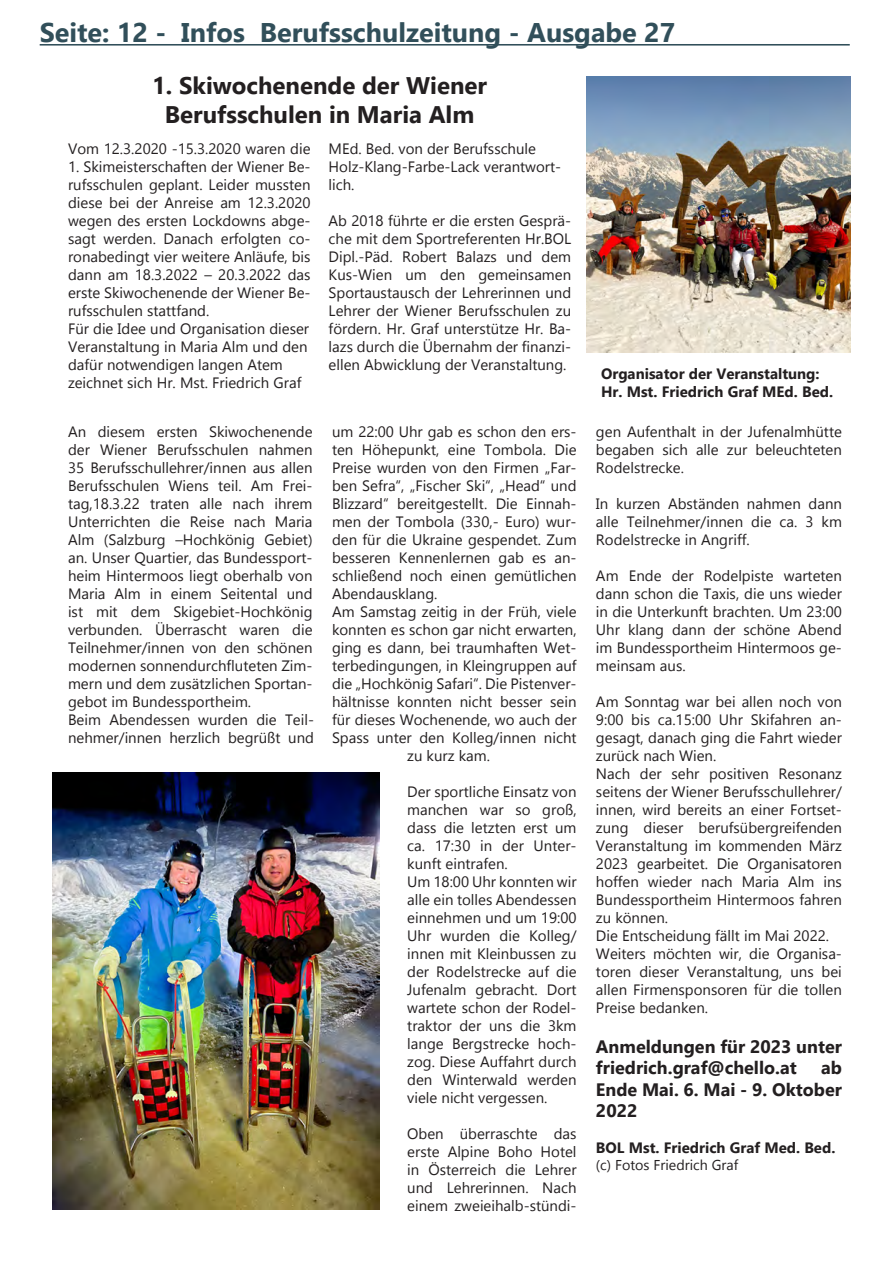
<style>
.page{position:relative;width:893px;height:1263px;background:#fff}
.page>*{position:absolute;margin:0;border:0;box-sizing:border-box;transform-origin:0 0}
.t1{font:700 27px "Gadugi";color:#314f5a}
.t2{font:700 24px/28.8px "Gadugi";color:#231f20;text-align:center}
.t3{font:700 18px/21.6px "Gadugi";color:#231f20}
.t4{font:15px/18px "Gadugi";color:#231f20}
.t5{font:700 15px/18px "Gadugi";color:#231f20}
.t6{font:14.25px "Gadugi";color:#231f20}
</style>
<div class="page">
<hr style="left:40px;top:44px;width:810px;height:2px;background:#314f5a">
<img style="left:52px;top:773px;width:328px;height:437px">
<img style="left:587px;top:77px;width:263px;height:276px">
<h1 class="t1" style="left:40px;top:17px;width:637px">Seite: 12 - Infos Berufsschulzeitung - Ausgabe 27</h1>
<h2 class="t2" style="left:152px;top:71px;width:336px">1. Skiwochenende der Wiener<br>Berufsschulen in Maria Alm</h2>
<p class="t4" style="left:68px;top:139px;width:244px">Vom 12.3.2020 -15.3.2020 waren die</p>
<p class="t4" style="left:68px;top:157px;width:244px">1. Skimeisterschaften der Wiener Be&shy;rufsschulen geplant. Leider mussten diese bei der Anreise am 12.3.2020 wegen des ersten Lockdowns abge&shy;sagt werden. Danach erfolgten co&shy;ronabedingt vier weitere Anläufe, bis dann am 18.3.2022 – 20.3.2022 das erste Skiwochenende der Wiener Be&shy;rufsschulen stattfand.<br>Für die Idee und Organisation dieser Veranstaltung in Maria Alm und den dafür notwendigen langen Atem zeichnet sich Hr. Mst. Friedrich Graf</p>
<p class="t4" style="left:329px;top:139px;width:234px">MEd. Bed. von der Berufsschule<br>Holz-Klang-Farbe-Lack verantwort&shy;lich.</p>
<p class="t4" style="left:329px;top:211px;width:244px;text-align:justify">Ab 2018 führte er die ersten Gesprä&shy;che mit dem Sportreferenten Hr.BOL Dipl.-Päd. Robert Balazs und dem Kus-Wien um den gemeinsamen Sportaustausch der Lehrerinnen und Lehrer der Wiener Berufsschulen zu fördern. Hr. Graf unterstütze Hr. Ba&shy;lazs durch die Übernahm der finanzi&shy;ellen Abwicklung der Veranstaltung.</p>
<p class="t5" style="left:601px;top:365px;width:234px">Organisator der Veranstaltung:<br>Hr. Mst. Friedrich Graf MEd. Bed.</p>
<p class="t4" style="left:68px;top:422px;width:247px">An diesem ersten Skiwochenende der Wiener Berufsschulen nahmen 35 Berufsschullehrer/innen aus allen Berufsschulen Wiens teil. Am Frei&shy;tag,18.3.22 traten alle nach ihrem Unterrichten die Reise nach Maria Alm (Salzburg –Hochkönig Gebiet) an. Unser Quartier, das Bundessport&shy;heim Hintermoos liegt oberhalb von Maria Alm in einem Seitental und ist mit dem Skigebiet-Hochkönig verbunden. Überrascht waren die Teilnehmer/innen von den schönen modernen sonnendurchfluteten Zim&shy;mern und dem zusätzlichen Sportan&shy;gebot im Bundessportheim.<br>Beim Abendessen wurden die Teil&shy;nehmer/innen herzlich begrüßt und</p>
<p class="t4" style="left:332px;top:422px;width:246px">um 22:00 Uhr gab es schon den ers-</p>
<p class="t4" style="left:332px;top:440px;width:246px">ten Höhepunkt, eine Tombola. Die</p>
<p class="t4" style="left:332px;top:458px;width:246px">Preise wurden von den Firmen „Far-</p>
<p class="t4" style="left:332px;top:476px;width:246px">ben Sefra“, „Fischer Ski“, „Head“ und</p>
<p class="t4" style="left:332px;top:494px;width:246px">Blizzard“ bereitgestellt. Die Einnah-</p>
<p class="t4" style="left:332px;top:512px;width:246px">men der Tombola (330,- Euro) wur-</p>
<p class="t4" style="left:332px;top:530px;width:246px">den für die Ukraine gespendet. Zum</p>
<p class="t4" style="left:332px;top:548px;width:246px">besseren Kennenlernen gab es an-</p>
<p class="t4" style="left:332px;top:566px;width:246px">schließend noch einen gemütlichen</p>
<p class="t4" style="left:332px;top:584px;width:107px">Abendausklang.</p>
<p class="t4" style="left:332px;top:602px;width:246px">Am Samstag zeitig in der Früh, viele</p>
<p class="t4" style="left:332px;top:620px;width:246px">konnten es schon gar nicht erwarten,</p>
<p class="t4" style="left:332px;top:638px;width:246px">ging es dann, bei traumhaften Wet-</p>
<p class="t4" style="left:332px;top:656px;width:246px">terbedingungen, in Kleingruppen auf</p>
<p class="t4" style="left:332px;top:674px;width:246px">die „Hochkönig Safari“. Die Pistenver-</p>
<p class="t4" style="left:332px;top:692px;width:246px">hältnisse konnten nicht besser sein</p>
<p class="t4" style="left:332px;top:710px;width:246px">für dieses Wochenende, wo auch der</p>
<p class="t4" style="left:332px;top:728px;width:246px">Spass unter den Kolleg/innen nicht</p>
<p class="t4" style="left:407px;top:746px;width:84px">zu kurz kam.</p>
<p class="t4" style="left:407px;top:782px;width:171px">Der sportliche Einsatz von manchen war so groß, dass die letzten erst um ca. 17:30 in der Unter&shy;kunft eintrafen.<br>Um 18:00 Uhr konnten wir alle ein tolles Abendessen einnehmen und um 19:00<br>Uhr wurden die Kolleg/ innen mit Kleinbussen zu der Rodelstrecke auf die<br>Jufenalm gebracht. Dort wartete schon der Rodel&shy;traktor der uns die 3km lange Bergstrecke hoch&shy;zog. Diese Auffahrt durch den Winterwald werden viele nicht vergessen.</p>
<p class="t4" style="left:407px;top:1124px;width:171px;text-align:justify">Oben überraschte das erste Alpine Boho Hotel in Österreich die Lehrer und Lehrerinnen. Nach einem zweieihalb-stündi-</p>
<p class="t4" style="left:596px;top:422px;width:247px;text-align:justify">gen Aufenthalt in der Jufenalmhütte begaben sich alle zur beleuchteten Rodelstrecke.</p>
<p class="t4" style="left:596px;top:494px;width:247px;text-align:justify">In kurzen Abständen nahmen dann alle Teilnehmer/innen die ca. 3 km Rodelstrecke in Angriff.</p>
<p class="t4" style="left:596px;top:566px;width:247px;text-align:justify">Am Ende der Rodelpiste warteten dann schon die Taxis, die uns wieder in die Unterkunft brachten. Um 23:00<br>Uhr klang dann der schöne Abend im Bundessportheim Hintermoos ge&shy;meinsam aus.</p>
<p class="t4" style="left:596px;top:692px;width:247px">Am Sonntag war bei allen noch von<br>9:00 bis ca.15:00 Uhr Skifahren an&shy;gesagt, danach ging die Fahrt wieder zurück nach Wien.<br>Nach der sehr positiven Resonanz seitens der Wiener Berufsschullehrer/ innen, wird bereits an einer Fortset&shy;zung dieser berufsübergreifenden<br>Veranstaltung im kommenden März<br>2023 gearbeitet. Die Organisatoren hoffen wieder nach Maria Alm ins<br>Bundessportheim Hintermoos fahren zu können.<br>Die Entscheidung fällt im Mai 2022.<br>Weiters möchten wir, die Organisa&shy;toren dieser Veranstaltung, uns bei allen Firmensponsoren für die tollen<br>Preise bedanken.</p>
<p class="t3" style="left:596px;top:1035px;width:247px">Anmeldungen für 2023 unter friedrich.graf@chello.at</p>
<p class="t3" style="left:596px;top:1057px;width:247px;text-align:justify;text-indent:225px">ab Ende Mai. 6. Mai - 9. Oktober 2022</p>
<p class="t5" style="left:596px;top:1139px;width:241px">BOL Mst. Friedrich Graf Med. Bed.</p>
<p class="t6" style="left:596px;top:1157px;width:144px">(c) Fotos Friedrich Graf</p>
</div>
